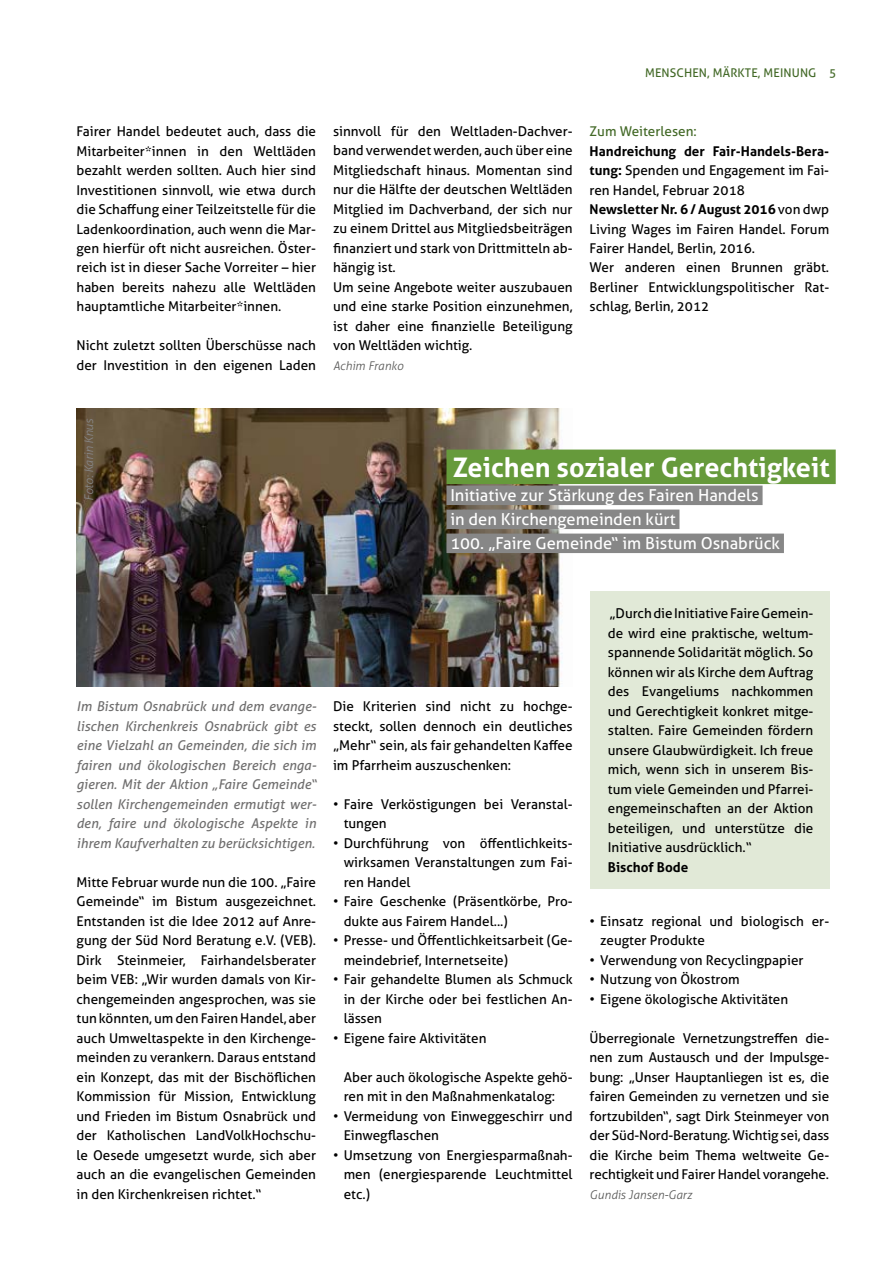
<style>
.page{position:relative;width:893px;height:1263px;background:#fff}
.page>*{position:absolute;margin:0;border:0;box-sizing:border-box;transform-origin:0 0}
.t1{font:700 27px "Aller";color:#fff}
.t2{font:16.5px/24px "Aller";color:#fff}
.t3{font:13.5px/19.5px "Aller";color:#000}
.t4{font:italic 13.5px/19.5px "Aller";color:#706f6f;text-align:justify}
.t5{font:13.5px "Aller";color:#436927}
.t6{font:700 13.5px "Aller";color:#000}
.t7{font:italic 300 12px "Aller";color:#575756}
.t8{font:12px "Aller";letter-spacing:.01em;color:#436927}
.t9{font:italic 300 12px "Aller";letter-spacing:-.01em;color:#878787}
.s1{font-weight:700}
</style>
<div class="page">
<div style="left:590px;top:591px;width:239px;height:298px;background:#e1e9d7"></div>
<img style="left:77px;top:408px;width:496px;height:279px">
<div style="left:446px;top:450px;width:390px;height:34px;background:#669a3b"></div>
<div style="left:446px;top:486px;width:317px;height:19px;background:#878787"></div>
<div style="left:446px;top:510px;width:233px;height:19px;background:#878787"></div>
<div style="left:446px;top:534px;width:338px;height:19px;background:#878787"></div>
<p class="t8" style="left:645px;top:66px;width:193px">MENSCHEN, MÄRKTE, MEINUNG 5</p>
<p class="t3" style="left:77px;top:121px;width:241px;text-align:justify">Fairer Handel bedeutet auch, dass die Mitarbeiter*innen in den Weltläden bezahlt werden sollten. Auch hier sind Investitionen sinnvoll, wie etwa durch die Schaffung einer Teilzeitstelle für die Ladenkoordination, auch wenn die Mar&shy;gen hierfür oft nicht ausreichen. Öster&shy;reich ist in dieser Sache Vorreiter – hier haben bereits nahezu alle Weltläden hauptamtliche Mitarbeiter*innen.</p>
<p class="t3" style="left:77px;top:336px;width:241px">Nicht zuletzt sollten Überschüsse nach der Investition in den eigenen Laden</p>
<p class="t3" style="left:333px;top:121px;width:241px">sinnvoll für den Weltladen-Dachver&shy;band verwendet werden, auch über eine Mitgliedschaft hinaus. Momentan sind nur die Hälfte der deutschen Weltläden Mitglied im Dachverband, der sich nur zu einem Drittel aus Mitgliedsbeiträgen finanziert und stark von Drittmitteln ab&shy;hängig ist.<br>Um seine Angebote weiter auszubauen und eine starke Position einzunehmen, ist daher eine finanzielle Beteiligung von Weltläden wichtig.</p>
<p class="t7" style="left:333px;top:359px;width:72px">Achim Franko</p>
<p class="t5" style="left:590px;top:123px;width:109px">Zum Weiterlesen:</p>
<p class="t3" style="left:590px;top:141px;width:241px"><span class="s1">Handreichung der Fair-Handels-Bera&shy;tung:</span> Spenden und Engagement im Fai&shy;ren Handel, Februar 2018<br><span class="s1">Newsletter Nr. 6 / August 2016</span> von dwp Living Wages im Fairen Handel. Forum Fairer Handel, Berlin, 2016.<br>Wer anderen einen Brunnen gräbt.<br>Berliner Entwicklungspolitischer Rat&shy;schlag, Berlin, 2012</p>
<p class="t9" style="left:82px;top:501px;width:84px;rotate:-90deg">Foto: Karin Knus</p>
<h1 class="t1" style="left:452px;top:451px;width:379px">Zeichen sozialer Gerechtigkeit</h1>
<p class="t2" style="left:450px;top:483px;width:331px">Initiative zur Stärkung des Fairen Handels<br>in den Kirchengemeinden kürt<br>100. „Faire Gemeinde“ im Bistum Osnabrück</p>
<p class="t4" style="left:77px;top:697px;width:241px">Im Bistum Osnabrück und dem evange&shy;lischen Kirchenkreis Osnabrück gibt es eine Vielzahl an Gemeinden, die sich im fairen und ökologischen Bereich enga&shy;gieren. Mit der Aktion „Faire Gemeinde“ sollen Kirchengemeinden ermutigt wer&shy;den, faire und ökologische Aspekte in ihrem Kaufverhalten zu berücksichtigen.</p>
<p class="t3" style="left:77px;top:872px;width:241px;text-align:justify">Mitte Februar wurde nun die 100. „Faire Gemeinde“ im Bistum ausgezeichnet.<br>Entstanden ist die Idee 2012 auf Anre&shy;gung der Süd Nord Beratung e.V. (VEB).<br>Dirk Steinmeier, Fairhandelsberater beim VEB: „Wir wurden damals von Kir&shy;chengemeinden angesprochen, was sie tun könnten, um den Fairen Handel, aber auch Umweltaspekte in den Kirchenge&shy;meinden zu verankern. Daraus entstand ein Konzept, das mit der Bischöflichen Kommission für Mission, Entwicklung und Frieden im Bistum Osnabrück und der Katholischen LandVolkHochschu&shy;le Oesede umgesetzt wurde, sich aber auch an die evangelischen Gemeinden in den Kirchenkreisen richtet.“</p>
<p class="t3" style="left:333px;top:696px;width:241px;text-align:justify">Die Kriterien sind nicht zu hochge&shy;steckt, sollen dennoch ein deutliches „Mehr“ sein, als fair gehandelten Kaffee im Pfarrheim auszuschenken:</p>
<p class="t3" style="left:344px;top:794px;width:230px;text-indent:-11px">• Faire Verköstigungen bei Veranstal&shy;tungen</p>
<p class="t3" style="left:344px;top:833px;width:230px;text-align:justify;text-indent:-11px">• Durchführung von öffentlichkeits&shy;wirksamen Veranstaltungen zum Fai&shy;ren Handel</p>
<p class="t3" style="left:344px;top:891px;width:230px;text-indent:-11px">• Faire Geschenke (Präsentkörbe, Pro&shy;dukte aus Fairem Handel...)</p>
<p class="t3" style="left:344px;top:930px;width:230px;text-indent:-11px">• Presse- und Öffentlichkeitsarbeit (Ge&shy;meindebrief, Internetseite)</p>
<p class="t3" style="left:344px;top:969px;width:230px;text-align:justify;text-indent:-11px">• Fair gehandelte Blumen als Schmuck in der Kirche oder bei festlichen An&shy;lässen</p>
<p class="t3" style="left:333px;top:1028px;width:155px">• Eigene faire Aktivitäten</p>
<p class="t3" style="left:344px;top:1067px;width:230px">Aber auch ökologische Aspekte gehö&shy;ren mit in den Maßnahmenkatalog:</p>
<p class="t3" style="left:344px;top:1106px;width:230px;text-indent:-11px">• Vermeidung von Einweggeschirr und<br>Einwegflaschen</p>
<p class="t3" style="left:344px;top:1145px;width:230px;text-align:justify;text-indent:-11px">• Umsetzung von Energiesparmaßnah&shy;men (energiesparende Leuchtmittel etc.)</p>
<p class="t3" style="left:608px;top:603px;width:207px;text-align:justify">„Durch die Initiative Faire Gemein&shy;de wird eine praktische, weltum&shy;spannende Solidarität möglich. So können wir als Kirche dem Auftrag des Evangeliums nachkommen und Gerechtigkeit konkret mitge&shy;stalten. Faire Gemeinden fördern unsere Glaubwürdigkeit. Ich freue mich, wenn sich in unserem Bis&shy;tum viele Gemeinden und Pfarrei&shy;engemeinschaften an der Aktion beteiligen, und unterstütze die Initiative ausdrücklich.“</p>
<p class="t6" style="left:608px;top:858px;width:82px">Bischof Bode</p>
<p class="t3" style="left:600px;top:911px;width:230px;text-indent:-11px">• Einsatz regional und biologisch er&shy;zeugter Produkte</p>
<p class="t3" style="left:590px;top:950px;width:215px">• Verwendung von Recyclingpapier</p>
<p class="t3" style="left:590px;top:969px;width:152px">• Nutzung von Ökostrom</p>
<p class="t3" style="left:590px;top:989px;width:200px">• Eigene ökologische Aktivitäten</p>
<p class="t3" style="left:590px;top:1028px;width:241px;text-align:justify">Überregionale Vernetzungstreffen die&shy;nen zum Austausch und der Impulsge&shy;bung: „Unser Hauptanliegen ist es, die fairen Gemeinden zu vernetzen und sie fortzubilden“, sagt Dirk Steinmeyer von der Süd-Nord-Beratung. Wichtig sei, dass die Kirche beim Thema weltweite Ge&shy;rechtigkeit und Fairer Handel vorangehe.</p>
<p class="t7" style="left:590px;top:1187px;width:104px">Gundis Jansen-Garz</p>
</div>
